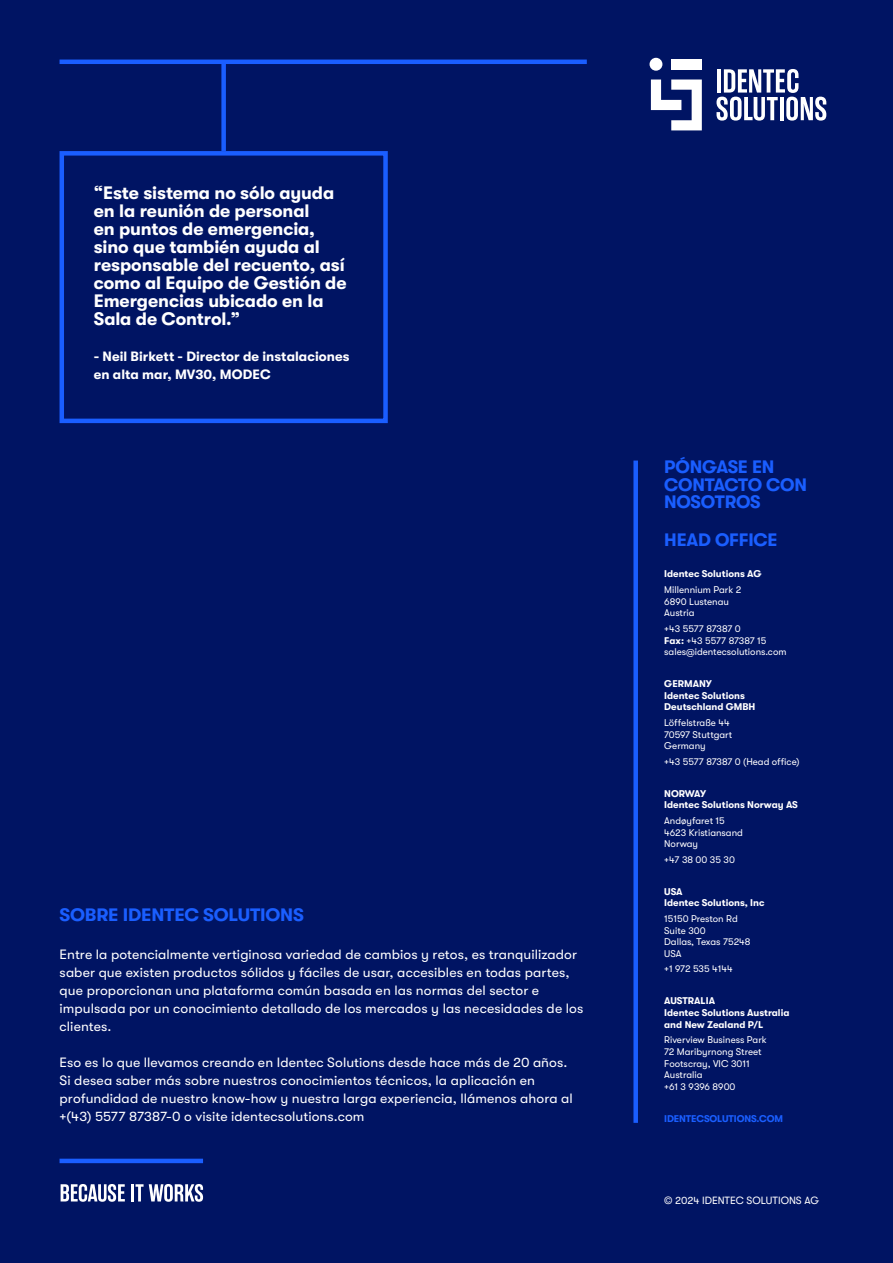
<style>
.page{position:relative;width:893px;height:1263px;background:#001463}
.page>*{position:absolute;margin:0;border:0;box-sizing:border-box;transform-origin:0 0}
.quote_attribution_white{font:700 18px/18px "GT Walsheim";letter-spacing:-.005em;color:#fff}
.all_caps_title_12pt{font:700 18px/17.7px "GT Walsheim";letter-spacing:-.01em;color:#1a5eff}
.White_Body_copy_9_on_12_no_space_after{font:13.5px/18px "GT Walsheim";letter-spacing:.01em;color:#fff}
.quote_attribution_white-2{font:700 13.5px/18px "GT Walsheim";letter-spacing:.005em;color:#fff}
.copywrite_white{font:10.5px "GT Walsheim";color:#fff}
.conatct_detals_phone_email{font:9.75px/11.7px "GT Walsheim";color:#fff}
.conatc_details_address{font:9.75px/11.7px "GT Walsheim";color:#fff}
.conatct_details_bold{font:700 9.75px/11.7px "GT Walsheim";color:#fff}
.Contact_details_bold_caps{font:700 9.75px "GT Walsheim";color:#fff}
.t1{font:700 9.75px "GT Walsheim";letter-spacing:-.01em;color:#1a5eff}
.s1{font-weight:700}
</style>
<div class="page">
<svg style="left:61px;top:1184px;width:64px;height:18px"></svg>
<hr style="left:131px;top:1184px;width:3px;height:17px;background:#fff">
<svg style="left:135px;top:1184px;width:68px;height:18px"></svg>
<svg style="left:651px;top:80px;width:51px;height:50px"></svg>
<div style="left:671px;top:59px;width:31px;height:10px;background:#fff"></div>
<div style="left:649px;top:58px;width:13px;height:13px;background:#fff;border-radius:50%"></div>
<svg style="left:716px;top:69px;width:110px;height:52px"></svg>
<hr style="left:60px;top:1159px;width:143px;height:4px;background:#1a5eff">
<div style="left:60px;top:151px;width:328px;height:272px;border:4px solid #1a5eff"></div>
<div style="left:633px;top:460px;width:5px;height:663px;background:#1a5eff"></div>
<hr style="left:60px;top:60px;width:527px;height:4px;background:#1a5eff">
<div style="left:221px;top:62px;width:5px;height:89px;background:#1a5eff"></div>
<p class="quote_attribution_white" style="left:94px;top:184px;width:254px">“Este sistema no sólo ayuda en la reunión de personal<br>en puntos de emergencia, sino que también ayuda al responsable del recuento, así como al Equipo de Gestión de<br>Emergencias ubicado en la<br>Sala de Control.”</p>
<p class="quote_attribution_white-2" style="left:94px;top:347px;width:257px">- Neil Birkett - Director de instalaciones en alta mar, MV30, MODEC</p>
<p class="all_caps_title_12pt" style="left:60px;top:906px;width:246px">SOBRE IDENTEC SOLUTIONS</p>
<p class="White_Body_copy_9_on_12_no_space_after" style="left:60px;top:946px;width:525px">Entre la potencialmente vertiginosa variedad de cambios y retos, es tranquilizador saber que existen productos sólidos y fáciles de usar, accesibles en todas partes, que proporcionan una plataforma común basada en las normas del sector e impulsada por un conocimiento detallado de los mercados y las necesidades de los clientes.</p>
<p class="White_Body_copy_9_on_12_no_space_after" style="left:60px;top:1054px;width:515px">Eso es lo que llevamos creando en Identec Solutions desde hace más de 20 años.<br>Si desea saber más sobre nuestros conocimientos técnicos, la aplicación en profundidad de nuestro know-how y nuestra larga experiencia, llámenos ahora al +(43) 5577 87387-0 o visite identecsolutions.com</p>
<p class="all_caps_title_12pt" style="left:664px;top:458px;width:144px">PÓNGASE EN<br>CONTACTO CON<br>NOSOTROS</p>
<p class="all_caps_title_12pt" style="left:664px;top:531px;width:115px">HEAD OFFICE</p>
<p class="conatct_details_bold" style="left:664px;top:568px;width:99px">Identec Solutions AG</p>
<p class="conatc_details_address" style="left:664px;top:584px;width:79px">Millennium Park 2<br>6890 Lustenau<br>Austria</p>
<p class="conatct_detals_phone_email" style="left:664px;top:623px;width:124px">+43 5577 87387 0<br><span class="s1">Fax:</span> +43 5577 87387 15 sales@identecsolutions.com</p>
<p class="Contact_details_bold_caps" style="left:664px;top:678px;width:49px">GERMANY</p>
<p class="conatct_details_bold" style="left:664px;top:689px;width:93px">Identec Solutions<br>Deutschland GMBH</p>
<p class="conatc_details_address" style="left:664px;top:717px;width:70px">Löffelstraße 44<br>70597 Stuttgart<br>Germany</p>
<p class="conatct_detals_phone_email" style="left:664px;top:756px;width:137px">+43 5577 87387 0 (Head office)</p>
<p class="Contact_details_bold_caps" style="left:664px;top:788px;width:43px">NORWAY</p>
<p class="conatct_details_bold" style="left:664px;top:799px;width:135px">Identec Solutions Norway AS</p>
<p class="conatc_details_address" style="left:664px;top:815px;width:80px">Andøyfaret 15<br>4623 Kristiansand<br>Norway</p>
<p class="conatct_detals_phone_email" style="left:664px;top:854px;width:72px">+47 38 00 35 30</p>
<p class="Contact_details_bold_caps" style="left:664px;top:886px;width:20px">USA</p>
<p class="conatct_details_bold" style="left:664px;top:897px;width:102px">Identec Solutions, Inc</p>
<p class="conatc_details_address" style="left:664px;top:913px;width:88px">15150 Preston Rd<br>Suite 300<br>Dallas, Texas 75248<br>USA</p>
<p class="conatct_detals_phone_email" style="left:664px;top:963px;width:70px">+1 972 535 4144</p>
<p class="Contact_details_bold_caps" style="left:664px;top:995px;width:52px">AUSTRALIA</p>
<p class="conatct_details_bold" style="left:664px;top:1007px;width:127px">Identec Solutions Australia and New Zealand P/L</p>
<p class="conatct_detals_phone_email" style="left:664px;top:1034px;width:104px">Riverview Business Park<br>72 Maribyrnong Street<br>Footscray, VIC 3011<br>Australia<br>+61 3 9396 8900</p>
<p class="t1" style="left:664px;top:1113px;width:120px">IDENTECSOLUTIONS.COM</p>
<p class="copywrite_white" style="left:664px;top:1195px;width:156px">© 2024 IDENTEC SOLUTIONS AG</p>
</div>
